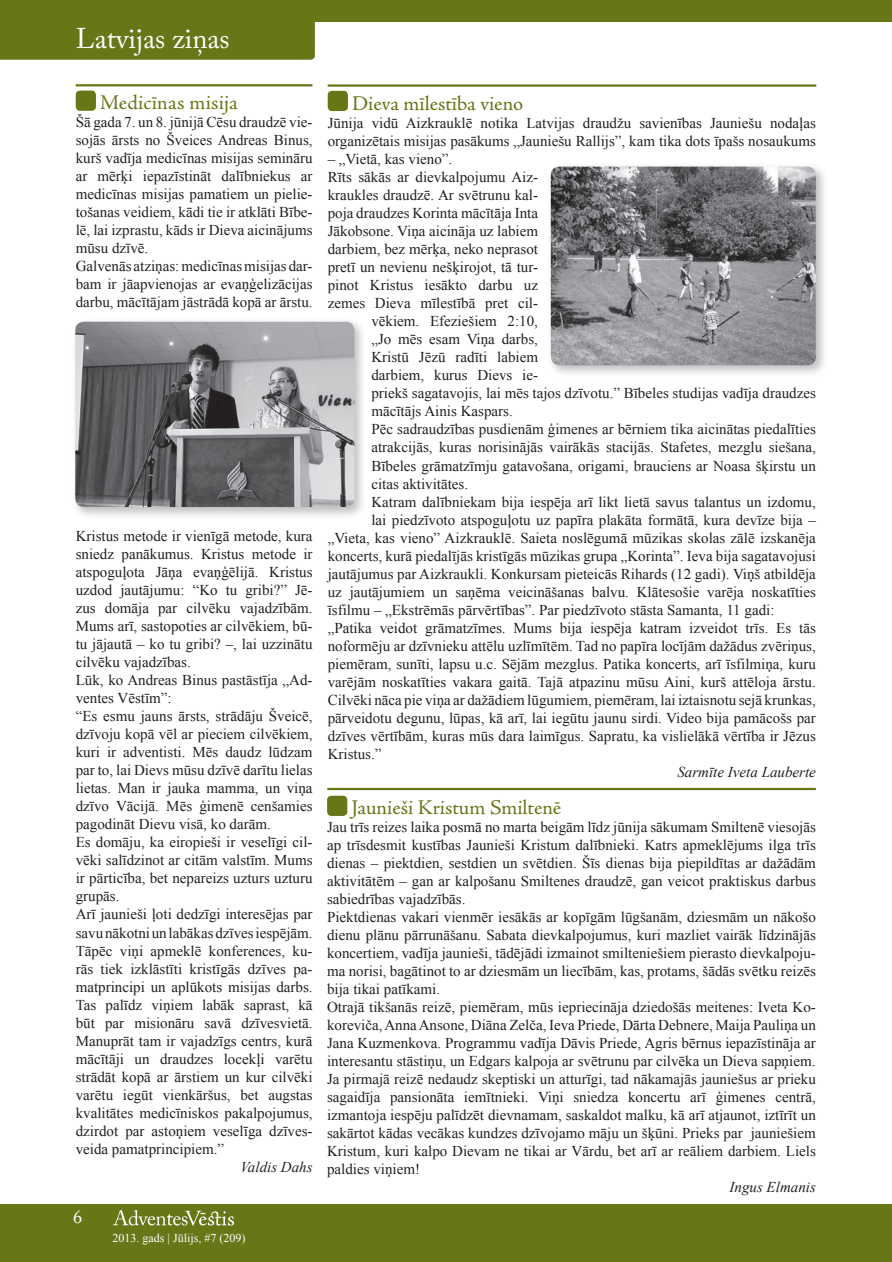
<style>
.page{position:relative;width:892px;height:1262px;background:#fff}
.page>*{position:absolute;margin:0;border:0;box-sizing:border-box;transform-origin:0 0}
.t1{font:28.35px "Adobe Caslon Pro";color:#fff}
.t2{font:21px "Adobe Jenson Pro";letter-spacing:-.01em;color:#677717}
.t3{font:15px/18px "Times New Roman";color:#231f20}
.t4{font:italic 15px "Times New Roman";color:#231f20}
.t5{font:12px "Times New Roman";color:#fff}
</style>
<div class="page">
<div style="left:0;top:1203px;width:891px;height:58px;background:#677717"></div>
<svg style="left:113px;top:1209px;width:121px;height:16px"></svg>
<div style="left:0;top:22px;width:315px;height:38px;background:#677717"></div>
<div style="left:0;top:0;width:891px;height:22px;background:#677717"></div>
<hr style="left:327px;top:84px;width:488px;height:3px;background:#677717">
<div style="left:327px;top:91px;width:21px;height:20px;background:#677717;border-radius:4px"></div>
<hr style="left:76px;top:84px;width:236px;height:2px;background:#677717">
<div style="left:76px;top:91px;width:20px;height:20px;background:#677717;border-radius:4px"></div>
<div style="left:546px;top:162px;width:282px;height:217px;background:#231f20;opacity:.29"></div>
<img style="left:550px;top:166px;width:265px;height:199px;border-radius:9px">
<div style="left:70px;top:317px;width:299px;height:203px;background:#231f20;opacity:.29"></div>
<img style="left:75px;top:321px;width:279px;height:186px;border-radius:9px">
<hr style="left:327px;top:787px;width:488px;height:3px;background:#677717">
<div style="left:327px;top:795px;width:20px;height:20px;background:#677717;border-radius:4px"></div>
<h1 class="t1" style="left:76px;top:21px;width:155px">Latvijas ziņas</h1>
<h2 class="t2" style="left:100px;top:90px;width:139px">Medicīnas misija</h2>
<p class="t3" style="left:76px;top:113px;width:238px">Šā gada 7. un 8. jūnijā Cēsu draudzē vie&shy;sojās ārsts no Šveices Andreas Binus, kurš vadīja medicīnas misijas semināru ar mērķi iepazīstināt dalībniekus ar medicīnas misijas pamatiem un pie-lie&shy;tošanas veidiem, kādi tie ir atklāti Bī-be&shy;lē, lai izprastu, kāds ir Dieva aicinājums mūsu dzīvē.<br>Galvenās atziņas: medicīnas misijas dar&shy;bam ir jāapvienojas ar evaņģelizācijas darbu, mācītājam jāstrādā kopā ar ārstu.</p>
<p class="t3" style="left:76px;top:527px;width:238px">Kristus metode ir vienīgā metode, kura sniedz panākumus. Kristus metode ir at-spo-guļota Jāņa evaņģēlijā. Kristus uz-dod jautājumu: “Ko tu gribi?” Jē&shy;zus domāja par cilvēku vajadzībām.<br>Mums arī, sastopoties ar cilvēkiem, bū&shy;tu jājautā – ko tu gribi? –, lai uzzinātu cilvēku vajadzības.<br>Lūk, ko Andreas Binus pastāstīja „Ad&shy;ventes Vēstīm”:<br>“Es esmu jauns ārsts, strādāju Šveicē, dzīvoju kopā vēl ar pieciem cilvēkiem, kuri ir adventisti. Mēs daudz lūdzam par to, lai Dievs mūsu dzīvē darītu lielas lietas. Man ir jauka mamma, un viņa dzīvo Vācijā. Mēs ģimenē cenšamies pagodināt Dievu visā, ko darām.<br>Es domāju, ka eiropieši ir veselīgi cil&shy;vēki salīdzinot ar citām valstīm. Mums ir pārticība, bet nepareizs uzturs uzturu grupās.<br>Arī jaunieši ļoti dedzīgi interesējas par savu nākotni un labākas dzīves iespējām.<br>Tāpēc viņi apmeklē konferences, ku&shy;rās tiek izklāstīti kristīgās dzīves pa&shy;matprincipi un aplūkots misijas darbs.<br>Tas palīdz viņiem labāk saprast, kā būt par misionāru savā dzīvesvietā.<br>Manuprāt tam ir vajadzīgs centrs, kurā mācītāji un draudzes locekļi varētu strādāt kopā ar ārstiem un kur cilvēki varētu iegūt vien-kāršus, bet augstas kva-litātes medi-cī-nis-kos pakalpojumus, dzirdot par astoņiem veselīga dzī-ve- s&shy;veida pamat-principiem.”</p>
<p class="t4" style="left:240px;top:1155px;width:74px">Valdis Dahs</p>
<h2 class="t2" style="left:352px;top:92px;width:172px">Dieva mīlestība vieno</h2>
<p class="t3" style="left:327px;top:114px;width:489px">Jūnija vidū Aizkrauklē notika Latvijas draudžu savienības Jauniešu nodaļas organizētais misijas pasākums „Jauniešu Rallijs”, kam tika dots īpašs nosaukums</p>
<p class="t3" style="left:327px;top:150px;width:126px">– „Vietā, kas vieno”.</p>
<p class="t3" style="left:327px;top:168px;width:210px">Rīts sākās ar dievkalpojumu Aiz-</p>
<p class="t3" style="left:327px;top:186px;width:210px">kraukles draudzē. Ar svētrunu kal-</p>
<p class="t3" style="left:327px;top:204px;width:212px">poja draudzes Korinta mācītāja Inta</p>
<p class="t3" style="left:327px;top:222px;width:212px">Jākobsone. Viņa aicināja uz labiem</p>
<p class="t3" style="left:327px;top:240px;width:212px">darbiem, bez mērķa, neko neprasot</p>
<p class="t3" style="left:327px;top:258px;width:210px">pretī un nevienu nešķirojot, tā tur-</p>
<p class="t3" style="left:327px;top:276px;width:212px">pinot Kristus iesākto darbu uz</p>
<p class="t3" style="left:327px;top:294px;width:210px">zemes Dieva mīlestībā pret cil-</p>
<p class="t3" style="left:371px;top:312px;width:168px">vēkiem. Efeziešiem 2:10,</p>
<p class="t3" style="left:371px;top:330px;width:168px">„Jo mēs esam Viņa darbs,</p>
<p class="t3" style="left:371px;top:348px;width:168px">Kristū Jēzū ra-dīti labiem</p>
<p class="t3" style="left:371px;top:366px;width:167px">darbiem, kurus Dievs ie-</p>
<p class="t3" style="left:371px;top:384px;width:445px">priekš sagatavojis, lai mēs tajos dzī-votu.” Bībeles studijas vadīja draudzes</p>
<p class="t3" style="left:371px;top:402px;width:143px">mācītājs Ainis Kaspars.</p>
<p class="t3" style="left:371px;top:420px;width:446px">Pēc sadraudzības pusdienām ģimenes ar bērniem tika aicinātas piedalīties</p>
<p class="t3" style="left:371px;top:438px;width:445px">atrak-cijās, kuras norisinājās vairākās stacijās. Stafetes, mezglu siešana,</p>
<p class="t3" style="left:371px;top:456px;width:445px">Bībeles grā-mat-zīmju gatavošana, origami, brauciens ar Noasa šķirstu un</p>
<p class="t3" style="left:371px;top:474px;width:98px">citas aktivitātes.</p>
<p class="t3" style="left:371px;top:492px;width:445px">Katram dalībniekam bija iespēja arī likt lietā savus talantus un izdomu,</p>
<p class="t3" style="left:371px;top:510px;width:445px">lai pie-dzī-voto atspoguļotu uz papīra plakāta formātā, kura devīze bija –</p>
<p class="t3" style="left:327px;top:528px;width:489px">„Vieta, kas vieno” Aizkrauklē. Saieta noslēgumā mūzikas skolas zālē izskanēja</p>
<p class="t3" style="left:327px;top:546px;width:489px">koncerts, kurā piedalījās kristīgās mūzikas grupa „Korinta”. Ieva bija sagatavojusi</p>
<p class="t3" style="left:327px;top:564px;width:489px">jautājumus par Aizkraukli. Kon-kursam pieteicās Rihards (12 gadi). Viņš atbildēja</p>
<p class="t3" style="left:327px;top:582px;width:489px">uz jautājumiem un sa-ņē-ma veicināšanas balvu. Klātesošie varēja noskatīties</p>
<p class="t3" style="left:327px;top:600px;width:448px">īsfilmu – „Ekstrēmās pār-vērtības”. Par piedzīvoto stāsta Samanta, 11 gadi:</p>
<p class="t3" style="left:327px;top:618px;width:489px">„Patika veidot grāmatzīmes. Mums bija iespēja katram izveidot trīs. Es tās</p>
<p class="t3" style="left:327px;top:636px;width:489px">noformēju ar dzīvnieku attēlu uzlīmītēm. Tad no papīra locījām dažādus zvēriņus,</p>
<p class="t3" style="left:327px;top:654px;width:489px">piemēram, sunīti, lapsu u.c. Sējām mezglus. Patika koncerts, arī īsfilmiņa, kuru</p>
<p class="t3" style="left:327px;top:672px;width:489px">varējām noskatīties vakara gaitā. Tajā atpazinu mūsu Aini, kurš attēloja ārstu.</p>
<p class="t3" style="left:327px;top:690px;width:489px">Cilvēki nāca pie viņa ar dažādiem lūgumiem, piemēram, lai iztaisnotu sejā krunkas,</p>
<p class="t3" style="left:327px;top:708px;width:489px">pārveidotu degunu, lūpas, kā arī, lai iegūtu jaunu sirdi. Video bija pamācošs par</p>
<p class="t3" style="left:327px;top:726px;width:489px">dzīves vērtībām, kuras mūs dara laimīgus. Sapratu, ka vislielākā vērtība ir Jēzus</p>
<p class="t3" style="left:327px;top:744px;width:55px">Kristus.”</p>
<p class="t4" style="left:677px;top:761px;width:140px">Sarmīte Iveta Lauberte</p>
<h2 class="t2" style="left:351px;top:795px;width:211px">Jaunieši Kristum Smiltenē</h2>
<p class="t3" style="left:327px;top:817px;width:490px">Jau trīs reizes laika posmā no marta beigām līdz jūnija sākumam Smiltenē viesojās ap trīsdesmit kustības Jaunieši Kristum dalībnieki. Katrs apmeklējums ilga trīs dienas – piektdien, sestdien un svētdien. Šīs dienas bija piepildītas ar dažādām ak-tivitātēm – gan ar kalpošanu Smiltenes draudzē, gan veicot praktiskus darbus sa-biedrības vajadzībās.<br>Piektdienas vakari vienmēr iesākās ar kopīgām lūgšanām, dziesmām un nā-ko- šo dienu plānu pārrunāšanu. Sabata dievkalpojumus, kuri mazliet vairāk līdzi-nā-jās koncertiem, vadīja jaunieši, tādējādi izmainot smilteniešiem pierasto diev-kal-po-ju&shy;ma norisi, bagātinot to ar dziesmām un liecībām, kas, protams, šādās svētku reizēs bija tikai patīkami.<br>Otrajā tikšanās reizē, piemēram, mūs iepriecināja dziedošās meitenes: Iveta Ko&shy;koreviča, Anna Ansone, Diāna Zelča, Ieva Priede, Dārta Debnere, Maija Pauliņa un Jana Kuzmenkova. Programmu vadīja Dāvis Priede, Agris bērnus iepazīstināja ar interesantu stāstiņu, un Edgars kalpoja ar svētrunu par cilvēka un Dieva sapņiem.<br>Ja pirmajā reizē nedaudz skeptiski un atturīgi, tad nākamajās jauniešus ar prieku sagaidīja pansionāta iemītnieki. Viņi sniedza koncertu arī ģimenes centrā, izmantoja iespēju palīdzēt dievnamam, saskaldot malku, kā arī atjaunot, iztīrīt un sakārtot kādas vecākas kundzes dzīvojamo māju un šķūni. Prieks par jauniešiem Kristum, kuri kalpo Dievam ne tikai ar Vārdu, bet arī ar reāliem darbiem. Liels paldies viņiem!</p>
<p class="t4" style="left:729px;top:1176px;width:88px">Ingus Elmanis</p>
<p class="t5" style="left:112px;top:1229px;width:134px">2013. gads | Jūlijs, #7 (209)</p>
</div>
